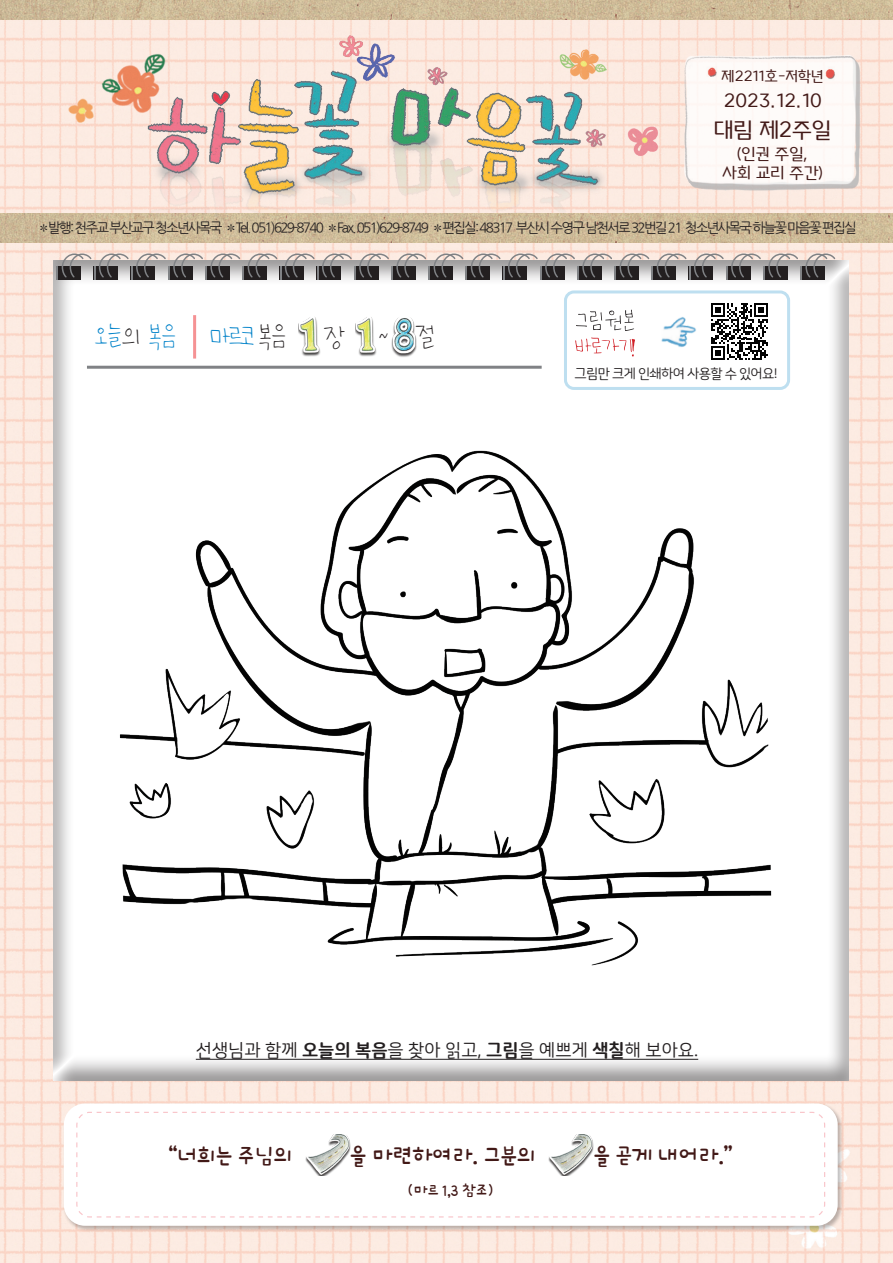
<style>
.page{position:relative;width:893px;height:1263px;background:#fff}
.page>*{position:absolute;margin:0;border:0;box-sizing:border-box;transform-origin:0 0}
.t1{font:31.5px "Nanum Co Ding Heui Mang";color:#231f20}
.t2{font:31.5px "Nanum Co Ding Heui Mang";color:#0082c9}
.t3{font:24px "Cafe 24 Dongdong";letter-spacing:-.05em;color:#421917}
.t4{font:22.5px "Binggrae Melona";letter-spacing:-.03em;color:#421917}
.t5{font:19.5px "Binggrae Melona";color:#421917}
.t6{font:18px "Nanum Square Round R";color:#231f20}
.t7{font:16.5px/19.5px "Binggrae Melona";letter-spacing:-.03em;color:#421917;text-align:center}
.t8{font:16.5px "Cafe 24 Dongdong";color:#421917}
.t9{font:15px "Binggrae Melona";color:#421917}
.t10{font:13.5px "Nanum Gothic";letter-spacing:-.13em;color:#231f20}
.t11{font:13.5px "Nanum Square Round R";letter-spacing:-.05em;color:#231f20}
.s1{color:#231f20}
.s2{color:#0082c9}
.s3{font-family:"Nanum Square Round EB"}
</style>
<div class="page">
<img style="left:0;top:0;width:893px;height:20px">
<img style="left:0;top:20px;width:893px;height:1243px">
<img style="left:0;top:213px;width:893px;height:29px">
<div style="left:50px;top:257px;width:800px;height:824px;background:#231f20;opacity:.5"></div>
<img style="left:44px;top:25px;width:645px;height:191px">
<img style="left:679px;top:50px;width:187px;height:145px">
<svg style="left:57px;top:253px;width:778px;height:27px"></svg>
<hr style="left:87px;top:366px;width:455px;height:3px;background:#808285">
<hr style="left:193px;top:315px;width:3px;height:44px;background:#f59294">
<div style="left:564px;top:290px;width:226px;height:100px;border:3px solid #bedff0;border-radius:9px"></div>
<img style="left:658px;top:304px;width:45px;height:50px">
<svg style="left:575px;top:337px;width:60px;height:19px"></svg>
<svg style="left:576px;top:310px;width:58px;height:21px"></svg>
<hr style="left:196px;top:1059px;width:502px;height:1px;background:#231f20">
<div style="left:710px;top:303px;width:59px;height:58px;background:#fff"></div>
<svg style="left:711px;top:303px;width:57px;height:57px"></svg>
<div style="left:63px;top:1102px;width:781px;height:130px;background:#231f20;opacity:.3"></div>
<div style="left:64px;top:1103px;width:774px;height:123px;background:#fff;border-radius:21px"></div>
<svg style="left:76px;top:1111px;width:750px;height:107px"></svg>
<img style="left:299px;top:316px;width:23px;height:41px">
<img style="left:355px;top:316px;width:23px;height:41px">
<img style="left:101px;top:432px;width:691px;height:567px">
<img style="left:382px;top:306px;width:39px;height:58px">
<img style="left:299px;top:1134px;width:58px;height:41px">
<img style="left:542px;top:1134px;width:58px;height:41px">
<p class="t9" style="left:721px;top:66px;width:104px">제2211호-저학년</p>
<h3 class="t5" style="left:724px;top:88px;width:100px">2023.12.10</h3>
<h3 class="t4" style="left:713px;top:115px;width:120px">대림 제2주일</h3>
<p class="t7" style="left:722px;top:143px;width:102px">(인권 주일, 사회 교리 주간)</p>
<p class="t10" style="left:37px;top:221px;width:821px">✽발행:천주교 부산교구 청소년사목국 ✽Tel.051)629-8740 ✽Fax.051)629-8749 ✽편집실:48317 부산시 수영구 남천서로 32번길 21 청소년사목국 하늘꽃 마음꽃 편집실</p>
<h1 class="t2" style="left:95px;top:320px;width:83px">오늘<span class="s1">의</span> 복음</h1>
<h1 class="t1" style="left:210px;top:320px;width:226px"><span class="s2">마르코</span> 복음 장 ~ 절</h1>
<p class="t11" style="left:575px;top:366px;width:205px">그림만 크게 인쇄하여 사용할 수 있어요!</p>
<h3 class="t6" style="left:196px;top:1040px;width:504px">선생님과 함께 <span class="s3">오늘의 복음</span>을 찾아 읽고, <span class="s3">그림</span>을 예쁘게 <span class="s3">색칠</span>해 보아요.</h3>
<h2 class="t3" style="left:169px;top:1144px;width:152px">“너희는 주님의 ○</h2>
<h2 class="t3" style="left:349px;top:1144px;width:214px">을 마련하여라. 그분의 ○</h2>
<h2 class="t3" style="left:593px;top:1144px;width:142px">을 곧게 내어라.”</h2>
<p class="t8" style="left:407px;top:1182px;width:89px">(마르 1,3 참조)</p>
</div>
